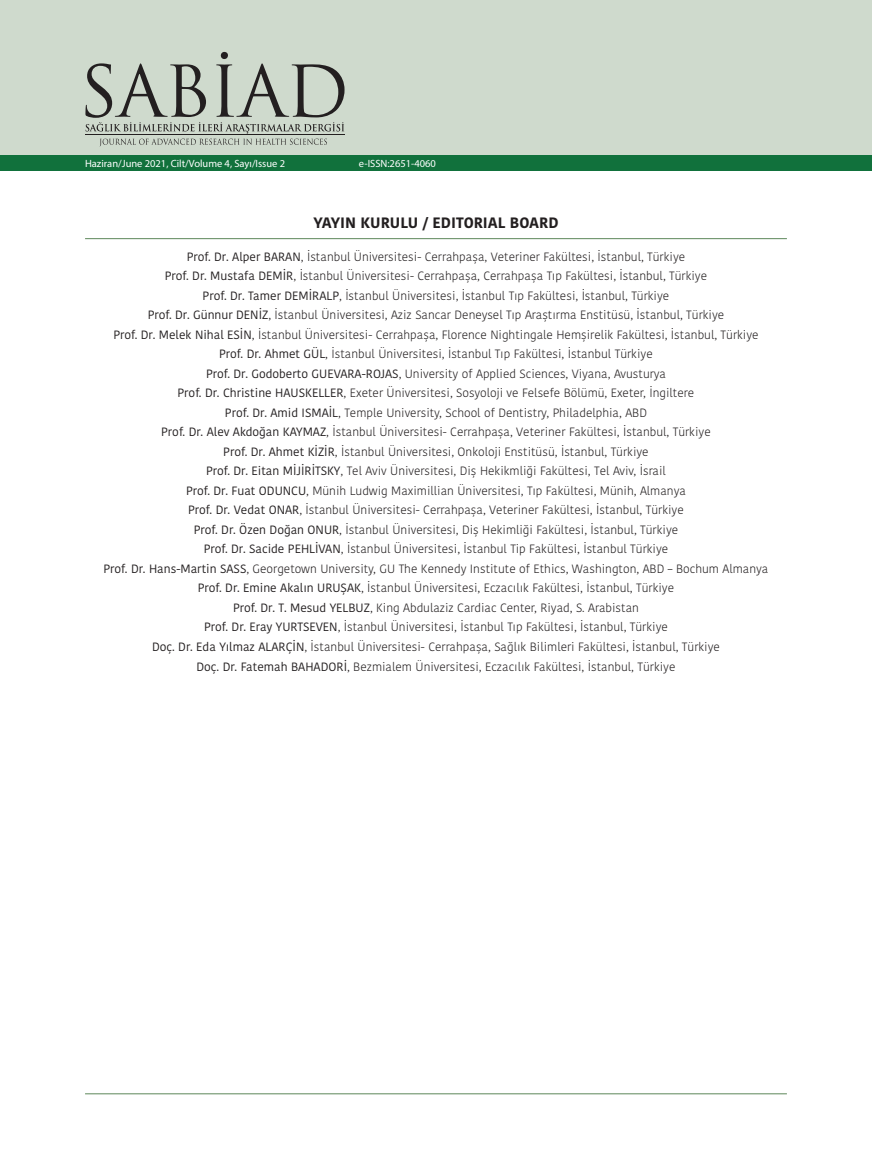
<style>
.page{position:relative;width:872px;height:1170px;background:#fff}
.page>*{position:absolute;margin:0;border:0;box-sizing:border-box;transform-origin:0 0}
.t1{font:700 15px "Kohinoor Bangla";color:#231f20}
.t2{font:300 12px/19.5px "Kohinoor Bangla";color:#231f20;text-align:center}
.t3{font:10.5px "Myriad Pro";color:#fff}
.s1{font-weight:400}
</style>
<div class="page">
<div style="left:0;top:0;width:872px;height:155px;background:#cfdacd"></div>
<div style="left:0;top:155px;width:872px;height:15px;background:#11713c"></div>
<svg style="left:85px;top:52px;width:259px;height:95px"></svg>
<hr style="left:85px;top:1093px;width:702px;height:1px;background:#5d875a">
<hr style="left:85px;top:238px;width:702px;height:1px;background:#5d875a">
<p class="t3" style="left:85px;top:156px;width:201px">Haziran/June 2021, Cilt/Volume 4, Sayı/Issue 2</p>
<p class="t3" style="left:359px;top:156px;width:79px">e-ISSN:2651-4060</p>
<p class="t1" style="left:313px;top:210px;width:246px">YAYIN KURULU / EDITORIAL BOARD</p>
<p class="t2" style="left:104px;top:246px;width:666px"><span class="s1">Prof. Dr. Alper BARAN</span>, İstanbul Üniversitesi- Cerrahpaşa, Veteriner Fakültesi, İstanbul, Türkiye<br><span class="s1">Prof. Dr. Mustafa DEMİR</span>, İstanbul Üniversitesi- Cerrahpaşa, Cerrahpaşa Tıp Fakültesi, İstanbul, Türkiye<br><span class="s1">Prof. Dr. Tamer DEMİRALP</span>, İstanbul Üniversitesi, İstanbul Tıp Fakültesi, İstanbul, Türkiye<br><span class="s1">Prof. Dr. Günnur DENİZ</span>, İstanbul Üniversitesi, Aziz Sancar Deneysel Tıp Araştırma Enstitüsü, İstanbul, Türkiye<br><span class="s1">Prof. Dr. Melek Nihal ESİN</span>, İstanbul Üniversitesi- Cerrahpaşa, Florence Nightingale Hemşirelik Fakültesi, İstanbul, Türkiye <span class="s1">Prof. Dr. Ahmet GÜL</span>, İstanbul Üniversitesi, İstanbul Tıp Fakültesi, İstanbul Türkiye<br><span class="s1">Prof. Dr. Godoberto GUEVARA-ROJAS</span>, University of Applied Sciences, Viyana, Avusturya<br><span class="s1">Prof. Dr. Christine HAUSKELLER</span>, Exeter Üniversitesi, Sosyoloji ve Felsefe Bölümü, Exeter, İngiltere<br><span class="s1">Prof. Dr. Amid ISMAİL</span>, Temple University, School of Dentistry, Philadelphia, ABD<br><span class="s1">Prof. Dr. Alev Akdoğan KAYMAZ</span>, İstanbul Üniversitesi- Cerrahpaşa, Veteriner Fakültesi, İstanbul, Türkiye<br><span class="s1">Prof. Dr. Ahmet KİZİR</span>, İstanbul Üniversitesi, Onkoloji Enstitüsü, İstanbul, Türkiye<br><span class="s1">Prof. Dr. Eitan MİJİRİTSKY</span>, Tel Aviv Üniversitesi, Diş Hekikmliği Fakültesi, Tel Aviv, İsrail<br><span class="s1">Prof. Dr. Fuat ODUNCU</span>, Münih Ludwig Maximillian Üniversitesi, Tıp Fakültesi, Münih, Almanya<br><span class="s1">Prof. Dr. Vedat ONAR</span>, İstanbul Üniversitesi- Cerrahpaşa, Veteriner Fakültesi, İstanbul, Türkiye<br><span class="s1">Prof. Dr. Özen Doğan ONUR</span>, İstanbul Üniversitesi, Diş Hekimliği Fakültesi, İstanbul, Türkiye<br><span class="s1">Prof. Dr. Sacide PEHLİVAN</span>, İstanbul Üniversitesi, İstanbul Tip Fakültesi, İstanbul Türkiye<br><span class="s1">Prof. Dr. Hans-Martin SASS</span>, Georgetown University, GU The Kennedy Institute of Ethics, Washington, ABD – Bochum Almanya <span class="s1">Prof. Dr. Emine Akalın URUŞAK</span>, İstanbul Üniversitesi, Eczacılık Fakültesi, İstanbul, Türkiye<br><span class="s1">Prof. Dr. T. Mesud YELBUZ</span>, King Abdulaziz Cardiac Center, Riyad, S. Arabistan<br><span class="s1">Prof. Dr. Eray YURTSEVEN</span>, İstanbul Üniversitesi, İstanbul Tıp Fakültesi, İstanbul, Türkiye<br><span class="s1">Doç. Dr. Eda Yılmaz ALARÇİN</span>, İstanbul Üniversitesi- Cerrahpaşa, Sağlık Bilimleri Fakültesi, İstanbul, Türkiye<br><span class="s1">Doç. Dr. Fatemah BAHADORİ</span>, Bezmialem Üniversitesi, Eczacılık Fakültesi, İstanbul, Türkiye</p>
</div>
